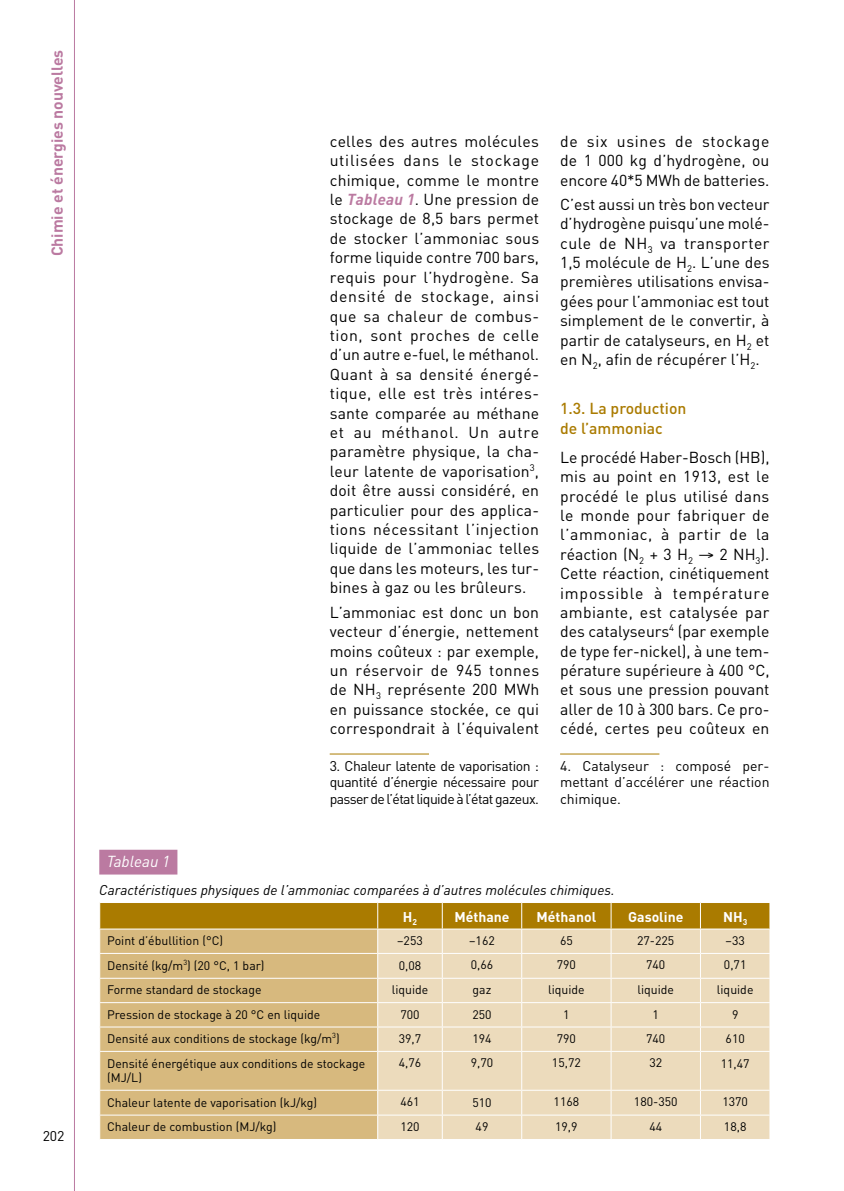
<style>
.page{position:relative;width:844px;height:1191px;background:#fff}
.page>*{position:absolute;margin:0;border:0;box-sizing:border-box;transform-origin:0 0}
.Texte_courant{font:15.75px/19.4px "DIN";letter-spacing:.005em;color:#000;text-align:justify}
.Intertitre_2{font:500 15.75px/19.4px "DIN";color:#aa7b00}
.t1{font:700 15.75px "DIN";color:#bb7aa1}
.Tableau_numero{font:italic 15.75px "DIN";color:#fff}
.Notes{font:14px/16.6px "DIN";letter-spacing:-.03em;color:#000;text-align:justify}
.Tableau_titre{font:italic 14px "DIN";color:#000}
.Tableau_tetiere{font:700 14px "DIN";color:#fff}
.Tableau_texte{font:12.25px/14px "DIN";color:#000}
.s1{font-weight:700;font-style:italic;color:#bb7aa1}
</style>
<div class="page">
<svg style="left:74px;top:0;width:1px;height:1191px"></svg>
<hr style="left:560px;top:753px;width:99px;height:1px;background:#aa7b00">
<hr style="left:329px;top:753px;width:100px;height:1px;background:#aa7b00">
<div style="left:99px;top:849px;width:78px;height:25px;background:#bb7aa1"></div>
<div style="left:100px;top:1052px;width:277px;height:87px;background:#d7b97e"></div>
<div style="left:378px;top:1052px;width:391px;height:87px;background:#ecdbbc"></div>
<hr style="left:441px;top:1051px;width:1px;height:38px;background:#fff">
<hr style="left:521px;top:1051px;width:1px;height:38px;background:#fff">
<hr style="left:610px;top:1051px;width:1px;height:38px;background:#fff">
<hr style="left:699px;top:1051px;width:1px;height:38px;background:#fff">
<hr style="left:99px;top:1089px;width:278px;height:1px;background:#fff">
<hr style="left:377px;top:1089px;width:65px;height:1px;background:#fff">
<hr style="left:442px;top:1089px;width:79px;height:1px;background:#fff">
<hr style="left:521px;top:1089px;width:90px;height:1px;background:#fff">
<hr style="left:611px;top:1089px;width:89px;height:1px;background:#fff">
<hr style="left:700px;top:1089px;width:70px;height:1px;background:#fff">
<hr style="left:99px;top:1114px;width:278px;height:1px;background:#fff">
<hr style="left:377px;top:1114px;width:65px;height:1px;background:#fff">
<hr style="left:442px;top:1114px;width:79px;height:1px;background:#fff">
<svg style="left:441px;top:1090px;width:1px;height:49px"></svg>
<hr style="left:521px;top:1114px;width:90px;height:1px;background:#fff">
<svg style="left:521px;top:1090px;width:1px;height:49px"></svg>
<hr style="left:611px;top:1114px;width:89px;height:1px;background:#fff">
<svg style="left:610px;top:1090px;width:1px;height:49px"></svg>
<hr style="left:700px;top:1114px;width:70px;height:1px;background:#fff">
<svg style="left:699px;top:1090px;width:1px;height:49px"></svg>
<svg style="left:769px;top:1090px;width:1px;height:49px"></svg>
<svg style="left:99px;top:902px;width:671px;height:149px;background:#dac18b"></svg>
<svg style="left:377px;top:1090px;width:1px;height:49px"></svg>
<p class="t1" style="left:47px;top:256px;width:208px;rotate:-90deg">Chimie et énergies nouvelles</p>
<p class="Notes" style="left:43px;top:1127px;width:23px">202</p>
<p class="Texte_courant" style="left:329px;top:131px;width:211px">celles des autres molécules utilisées dans le stockage chimique, comme le montre le <span class="s1">Tableau 1</span>. Une pression de stockage de 8,5 bars permet de stocker l’ammoniac sous forme liquide contre 700 bars, requis pour l’hydrogène. Sa densité de stockage, ainsi que sa chaleur de combus&shy;tion, sont proches de celle d’un autre e-fuel, le méthanol.<br>Quant à sa densité énergé&shy;tique, elle est très intéres&shy;sante comparée au méthane et au méthanol. Un autre paramètre physique, la cha&shy;leur latente de vaporisation<sup>3</sup>, doit être aussi considéré, en particulier pour des applica&shy;tions nécessitant l’injection liquide de l’ammoniac telles que dans les moteurs, les tur&shy;bines à gaz ou les brûleurs.</p>
<p class="Texte_courant" style="left:329px;top:602px;width:211px">L’ammoniac est donc un bon vecteur d’énergie, nettement moins coûteux : par exemple, un réservoir de 945 tonnes de NH<sub>3</sub> représente 200 MWh en puissance stockée, ce qui correspondrait à l’équivalent</p>
<p class="Notes" style="left:329px;top:757px;width:211px">3. Chaleur latente de vaporisation : quantité d’énergie nécessaire pour passer de l’état liquide à l’état gazeux.</p>
<p class="Texte_courant" style="left:560px;top:131px;width:211px">de six usines de stockage de 1 000 kg d’hydrogène, ou encore 40*5 MWh de batteries.</p>
<p class="Texte_courant" style="left:560px;top:194px;width:211px">C’est aussi un très bon vecteur d’hydrogène puisqu’une molé&shy;cule de NH<sub>3</sub> va transporter 1,5 molécule de H<sub>2</sub>. L’une des premières utilisations envisa&shy;gées pour l’ammoniac est tout simplement de le convertir, à partir de catalyseurs, en H<sub>2</sub> et en N<sub>2</sub>, afin de récupérer l’H<sub>2</sub>.</p>
<p class="Intertitre_2" style="left:560px;top:398px;width:128px">1.3. La production de l’ammoniac</p>
<p class="Texte_courant" style="left:560px;top:447px;width:211px">Le procédé Haber-Bosch (HB), mis au point en 1913, est le procédé le plus utilisé dans le monde pour fabriquer de l’ammoniac, à partir de la réaction (N<sub>2</sub> + 3 H<sub>2</sub> → 2 NH<sub>3</sub>).<br>Cette réaction, cinétiquement impossible à température ambiante, est catalysée par des catalyseurs<sup>4</sup> (par exemple de type fer-nickel), à une tem&shy;pérature supérieure à 400 °C, et sous une pression pouvant aller de 10 à 300 bars. Ce pro&shy;cédé, certes peu coûteux en</p>
<p class="Notes" style="left:560px;top:757px;width:211px">4. Catalyseur : composé per&shy;mettant d’accélérer une réaction chimique.</p>
<p class="Tableau_numero" style="left:107px;top:851px;width:65px">Tableau 1</p>
<p class="Tableau_titre" style="left:99px;top:881px;width:516px">Caractéristiques physiques de l’ammoniac comparées à d’autres molécules chimiques.</p>
<p class="Tableau_tetiere" style="left:403px;top:907px;width:16px">H<sub>2</sub></p>
<p class="Tableau_tetiere" style="left:454px;top:907px;width:57px">Méthane</p>
<p class="Tableau_tetiere" style="left:536px;top:907px;width:61px">Méthanol</p>
<p class="Tableau_tetiere" style="left:628px;top:907px;width:57px">Gasoline</p>
<p class="Tableau_tetiere" style="left:723px;top:907px;width:26px">NH<sub>3</sub></p>
<p class="Tableau_texte" style="left:107px;top:933px;width:117px">Point d’ébullition (°C)</p>
<p class="Tableau_texte" style="left:397px;top:933px;width:27px">–253</p>
<p class="Tableau_texte" style="left:469px;top:933px;width:27px">–162</p>
<p class="Tableau_texte" style="left:560px;top:933px;width:14px">65</p>
<p class="Tableau_texte" style="left:637px;top:933px;width:39px">27-225</p>
<p class="Tableau_texte" style="left:725px;top:933px;width:21px">–33</p>
<p class="Tableau_texte" style="left:107px;top:958px;width:159px">Densité (kg/m<sup>3</sup>) (20 °C, 1 bar)</p>
<p class="Tableau_texte" style="left:398px;top:958px;width:24px">0,08</p>
<p class="Tableau_texte" style="left:470px;top:957px;width:24px">0,66</p>
<p class="Tableau_texte" style="left:556px;top:957px;width:21px">790</p>
<p class="Tableau_texte" style="left:646px;top:957px;width:21px">740</p>
<p class="Tableau_texte" style="left:723px;top:957px;width:24px">0,71</p>
<p class="Tableau_texte" style="left:107px;top:982px;width:156px">Forme standard de stockage</p>
<p class="Tableau_texte" style="left:391px;top:982px;width:38px">liquide</p>
<p class="Tableau_texte" style="left:472px;top:982px;width:20px">gaz</p>
<p class="Tableau_texte" style="left:548px;top:982px;width:38px">liquide</p>
<p class="Tableau_texte" style="left:637px;top:982px;width:38px">liquide</p>
<p class="Tableau_texte" style="left:716px;top:982px;width:38px">liquide</p>
<p class="Tableau_texte" style="left:107px;top:1007px;width:215px">Pression de stockage à 20 °C en liquide</p>
<p class="Tableau_texte" style="left:400px;top:1007px;width:21px">700</p>
<p class="Tableau_texte" style="left:472px;top:1007px;width:21px">250</p>
<p class="Tableau_texte" style="left:563px;top:1007px;width:8px">1</p>
<p class="Tableau_texte" style="left:652px;top:1007px;width:8px">1</p>
<p class="Tableau_texte" style="left:731px;top:1007px;width:8px">9</p>
<p class="Tableau_texte" style="left:107px;top:1031px;width:234px">Densité aux conditions de stockage (kg/m<sup>3</sup>)</p>
<p class="Tableau_texte" style="left:398px;top:1031px;width:24px">39,7</p>
<p class="Tableau_texte" style="left:472px;top:1031px;width:21px">194</p>
<p class="Tableau_texte" style="left:556px;top:1031px;width:21px">790</p>
<p class="Tableau_texte" style="left:646px;top:1031px;width:21px">740</p>
<p class="Tableau_texte" style="left:725px;top:1031px;width:21px">610</p>
<p class="Tableau_texte" style="left:107px;top:1056px;width:260px">Densité énergétique aux conditions de stockage (MJ/L)</p>
<p class="Tableau_texte" style="left:398px;top:1055px;width:24px">4,76</p>
<p class="Tableau_texte" style="left:470px;top:1055px;width:24px">9,70</p>
<p class="Tableau_texte" style="left:552px;top:1055px;width:30px">15,72</p>
<p class="Tableau_texte" style="left:649px;top:1055px;width:14px">32</p>
<p class="Tableau_texte" style="left:720px;top:1056px;width:30px">11,47</p>
<p class="Tableau_texte" style="left:107px;top:1094px;width:211px">Chaleur latente de vaporisation (kJ/kg)</p>
<p class="Tableau_texte" style="left:400px;top:1094px;width:21px">461</p>
<p class="Tableau_texte" style="left:472px;top:1095px;width:21px">510</p>
<p class="Tableau_texte" style="left:553px;top:1094px;width:27px">1168</p>
<p class="Tableau_texte" style="left:633px;top:1094px;width:45px">180-350</p>
<p class="Tableau_texte" style="left:722px;top:1094px;width:27px">1370</p>
<p class="Tableau_texte" style="left:107px;top:1119px;width:171px">Chaleur de combustion (MJ/kg)</p>
<p class="Tableau_texte" style="left:400px;top:1119px;width:21px">120</p>
<p class="Tableau_texte" style="left:475px;top:1119px;width:14px">49</p>
<p class="Tableau_texte" style="left:555px;top:1119px;width:24px">19,9</p>
<p class="Tableau_texte" style="left:649px;top:1119px;width:14px">44</p>
<p class="Tableau_texte" style="left:723px;top:1119px;width:24px">18,8</p>
</div>
